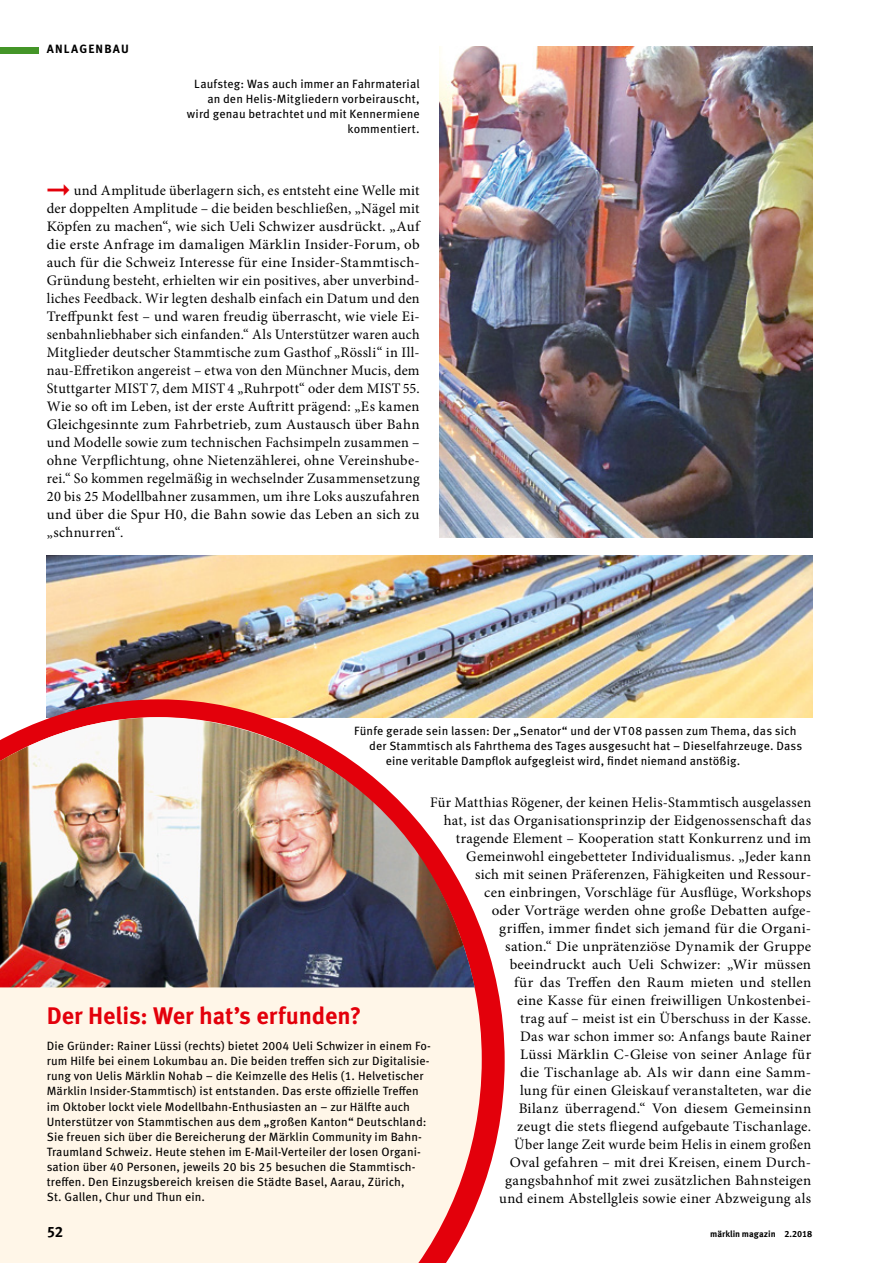
<style>
.page{position:relative;width:893px;height:1263px;background:#fff}
.page>*{position:absolute;margin:0;border:0;box-sizing:border-box;transform-origin:0 0}
.t1{font:700 24px "Meta OT";color:#e3000b}
.t2{font:700 15px "Meta OT";color:#000}
.t3{font:14.55px/18px "Minion Pro";letter-spacing:.02em;color:#000;text-align:justify}
.t4{font:12px/15px "Meta OT";letter-spacing:.01em;color:#000;text-align:right}
.t5{font:700 12px "Meta OT";letter-spacing:.1em;color:#000}
.t6{font:700 9px "Meta OT";color:#000}
.s1{color:#e3000b}
</style>
<div class="page">
<img style="left:439px;top:47px;width:373px;height:490px">
<img style="left:47px;top:555px;width:765px;height:162px">
<svg style="left:46px;top:699px;width:459px;height:491px"></svg>
<div style="left:0;top:717px;width:482px;height:546px;background:#fff6e8"></div>
<img style="left:0;top:717px;width:475px;height:270px">
<div style="left:0;top:47px;width:38px;height:6px;background:#449528"></div>
<p class="t5" style="left:47px;top:41px;width:83px">ANLAGENBAU</p>
<p class="t4" style="left:187px;top:77px;width:234px">Laufsteg: Was auch immer an Fahrmaterial an den Helis-Mitgliedern vorbeirauscht, wird genau betrachtet und mit Kennermiene kommentiert.</p>
<p class="t3" style="left:47px;top:182px;width:374px"><span class="s1">➞</span> und Amplitude überlagern sich, es entsteht eine Welle mit der doppelten Amplitude – die beiden beschließen, „Nägel mit Köpfen zu machen“, wie sich Ueli Schwizer ausdrückt. „Auf die erste Anfrage im damaligen Märklin Insider-Forum, ob auch für die Schweiz Interesse für eine Insider-Stammtisch-Gründung besteht, erhielten wir ein positives, aber unverbind&shy;liches Feedback. Wir legten deshalb einfach ein Datum und den Treffpunkt fest – und waren freudig überrascht, wie viele Ei&shy;senbahnliebhaber sich einfanden.“ Als Unterstützer waren auch Mitglieder deutscher Stammtische zum Gasthof „Rössli“ in Ill&shy;nau-Effretikon angereist – etwa von den Münchner Mucis, dem Stuttgarter MIST7, dem MIST4 „Ruhrpott“ oder dem MIST55.<br>Wie so oft im Leben, ist der erste Auftritt prägend: „Es kamen Gleichgesinnte zum Fahrbetrieb, zum Austausch über Bahn und Modelle sowie zum technischen Fachsimpeln zusammen – ohne Verpflichtung, ohne Nietenzählerei, ohne Vereinshube&shy;rei.“ So kommen regelmäßig in wechselnder Zusammensetzung 20 bis 25 Modellbahner zusammen, um ihre Loks auszufahren und über die Spur H0, die Bahn sowie das Leben an sich zu „schnurren“.</p>
<p class="t4" style="left:354px;top:724px;width:444px">Fünfe gerade sein lassen: Der „Senator“ und der VT08 passen zum Thema, das sich</p>
<p class="t4" style="left:369px;top:739px;width:435px">der Stammtisch als Fahrthema des Tages ausgesucht hat – Dieselfahrzeuge. Dass</p>
<p class="t4" style="left:386px;top:754px;width:356px">eine veritable Dampflok aufgegleist wird, findet niemand anstößig.</p>
<p class="t3" style="left:430px;top:794px;width:383px;text-align:right">Für Matthias Rögener, der keinen Helis-Stammtisch ausgelassen hat, ist das Organisationsprinzip der Eidgenossenschaft das tragende Element – Kooperation statt Konkurrenz und im Gemeinwohl eingebetteter Individualismus. „Jeder kann<br>sich mit seinen Präferenzen, Fähigkeiten und Ressour-<br>cen einbringen, Vorschläge für Ausflüge, Workshops<br>oder Vorträge werden ohne große Debatten aufge-<br>griffen, immer findet sich jemand für die Organi-<br>sation.“ Die unprätenziöse Dynamik der Gruppe beeindruckt auch Ueli Schwizer: „Wir müssen<br>für das Treffen den Raum mieten und stellen<br>eine Kasse für einen freiwilligen Unkostenbei-<br>trag auf – meist ist ein Überschuss in der Kasse.<br>Das war schon immer so: Anfangs baute Rainer<br>Lüssi Märklin C-Gleise von seiner Anlage für<br>die Tischanlage ab. Als wir dann eine Samm-<br>lung für einen Gleiskauf veranstalteten, war die<br>Bilanz überragend.“ Von diesem Gemeinsinn<br>zeugt die stets fliegend aufgebaute Tischanlage.<br>Über lange Zeit wurde beim Helis in einem großen<br>Oval gefahren – mit drei Kreisen, einem Durch&shy;gangsbahnhof mit zwei zusätzlichen Bahnsteigen<br>und einem Abstellgleis sowie einer Abzweigung als</p>
<h1 class="t1" style="left:47px;top:1000px;width:316px">Der Helis: Wer hat’s erfunden?</h1>
<p class="t4" style="left:47px;top:1039px;width:386px;text-align:left">Die Gründer: Rainer Lüssi (rechts) bietet 2004 Ueli Schwizer in einem Fo&shy;rum Hilfe bei einem Lokumbau an. Die beiden treffen sich zur Digitalisie&shy;rung von Uelis Märklin Nohab – die Keimzelle des Helis (1. Helvetischer Märklin Insider-Stammtisch) ist entstanden. Das erste offizielle Treffen im Oktober lockt viele Modellbahn-Enthusiasten an – zur Hälfte auch Unterstützer von Stammtischen aus dem „großen Kanton“ Deutschland:<br>Sie freuen sich über die Bereicherung der Märklin Community im Bahn-Traumland Schweiz. Heute stehen im E-Mail-Verteiler der losen Organi&shy;sation über 40 Personen, jeweils 20 bis 25 besuchen die Stammtisch&shy;treffen. Den Einzugsbereich kreisen die Städte Basel, Aarau, Zürich,<br>St. Gallen, Chur und Thun ein.</p>
<p class="t2" style="left:47px;top:1222px;width:18px">52</p>
<p class="t6" style="left:710px;top:1228px;width:104px">märklin magazin 2.2018</p>
</div>
